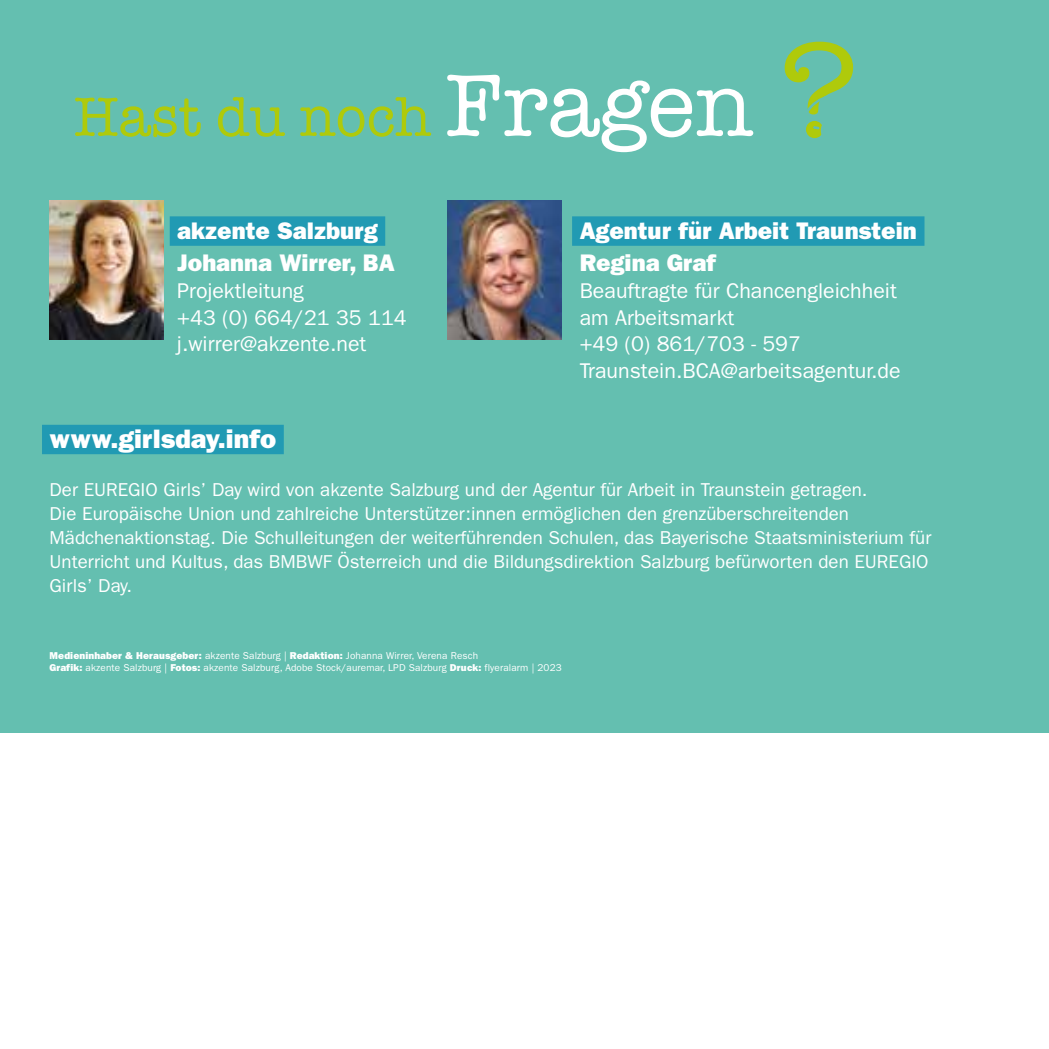
<style>
.page{position:relative;width:1049px;height:1049px;background:#fff}
.page>*{position:absolute;margin:0;border:0;box-sizing:border-box;transform-origin:0 0}
.t1{font:57px "American Typewriter";color:#afca0b}
.t2{font:26.75px "ITC Franklin Gothic Std Hvy";color:#fff}
.t3{font:24px/32px "ITC Franklin Gothic Std Hvy";color:#fff}
.t4{font:21.5px/26.8px "ITC Franklin Gothic Std";color:#fff}
.t5{font:18.75px/24px "ITC Franklin Gothic Std";color:#fff}
.t6{font:10px/12.5px "ITC Franklin Gothic Std";letter-spacing:.01em;color:#fff}
.s1{font-size:91px;color:#fff}
.s2{font-size:136.5px}
.s3{font-family:"ITC Franklin Gothic Std Hvy"}
</style>
<div class="page">
<div style="left:0;top:0;width:1049px;height:733px;background:#64bfb0"></div>
<div style="left:42px;top:425px;width:242px;height:29px;background:#219ab3"></div>
<img style="left:50px;top:200px;width:114px;height:140px">
<img style="left:448px;top:200px;width:114px;height:140px">
<div style="left:170px;top:216px;width:215px;height:30px;background:#219ab3"></div>
<div style="left:572px;top:216px;width:352px;height:30px;background:#219ab3"></div>
<h1 class="t1" style="left:74px;top:73px;width:785px">Hast du noch <span class="s1">Fragen</span> <span class="s2">?</span></h1>
<p class="t3" style="left:177px;top:215px;width:219px">akzente Salzburg<br>Johanna Wirrer, BA</p>
<p class="t4" style="left:177px;top:277px;width:231px">Projektleitung<br>+43 (0) 664/21 35 114 j.wirrer@akzente.net</p>
<p class="t3" style="left:580px;top:215px;width:339px">Agentur für Arbeit Traunstein<br>Regina Graf</p>
<p class="t4" style="left:580px;top:277px;width:323px">Beauftragte für Chancengleichheit am Arbeitsmarkt<br>+49 (0) 861/703 - 597<br>Traunstein.BCA@arbeitsagentur.de</p>
<h2 class="t2" style="left:50px;top:423px;width:228px">www.girlsday.info</h2>
<p class="t5" style="left:50px;top:477px;width:883px">Der EUREGIO Girls’ Day wird von akzente Salzburg und der Agentur für Arbeit in Traunstein getragen.<br>Die Europäische Union und zahlreiche Unterstützer:innen ermöglichen den grenzüberschreitenden Mädchenaktionstag. Die Schulleitungen der weiterführenden Schulen, das Bayerische Staatsministerium für Unterricht und Kultus, das BMBWF Österreich und die Bildungsdirektion Salzburg befürworten den EUREGIO Girls’ Day.</p>
<p class="t6" style="left:50px;top:649px;width:514px"><span class="s3">Medieninhaber &amp; Herausgeber:</span> akzente Salzburg | <span class="s3">Redaktion:</span> Johanna Wirrer, Verena Resch<br><span class="s3">Grafik:</span> akzente Salzburg | <span class="s3">Fotos:</span> akzente Salzburg, Adobe Stock/auremar, LPD Salzburg <span class="s3">Druck:</span> flyeralarm | 2023</p>
</div>
